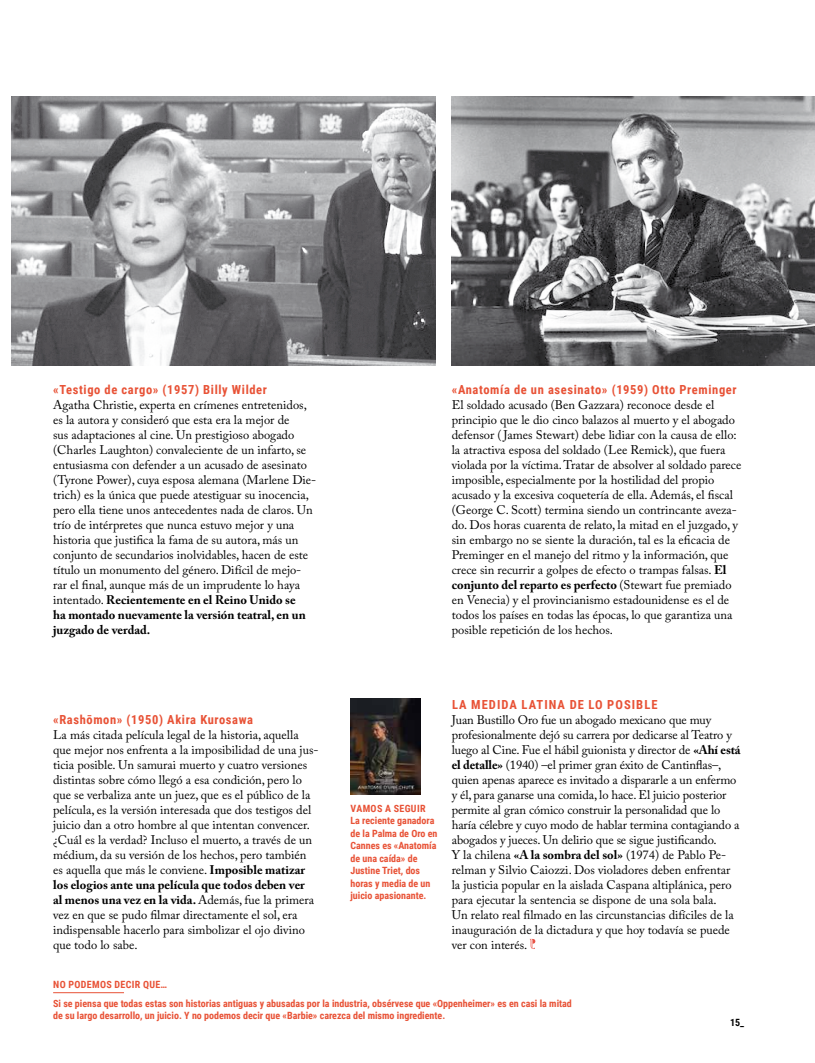
<style>
.page{position:relative;width:815px;height:1063px;background:#fff}
.page>*{position:absolute;margin:0;border:0;box-sizing:border-box;transform-origin:0 0}
.t1{font:12.5px/15px "Adobe Caslon Pro";color:#000}
.t2{font:700 12.5px "Roboto Condensed";letter-spacing:.05em;color:#e85236}
.t3{font:700 12.5px "Roboto Condensed";letter-spacing:.085em;color:#e85236}
.t4{font:700 10px/12.5px "Roboto Condensed";color:#e85236}
.t5{font:700 10px "Roboto Condensed";color:#000}
.s1{font-weight:700}
</style>
<div class="page">
<svg style="left:530px;top:939px;width:5px;height:10px"></svg>
<img style="left:12px;top:97px;width:423px;height:268px">
<img style="left:452px;top:97px;width:363px;height:268px">
<img style="left:350px;top:699px;width:71px;height:95px">
<hr style="left:53px;top:992px;width:71px;height:1px;background:#e85236">
<p class="t2" style="left:53px;top:381px;width:215px">«Testigo de cargo» (1957) Billy Wilder</p>
<p class="t1" style="left:53px;top:397px;width:265px">Agatha Christie, experta en crímenes entretenidos, es la autora y consideró que esta era la mejor de<br>sus adaptaciones al cine. Un prestigioso abogado (Charles Laughton) convaleciente de un infarto, se entusiasma con defender a un acusado de asesinato (Tyrone Power), cuya esposa alemana (Marlene Die&shy;trich) es la única que puede atestiguar su inocencia, pero ella tiene unos antecedentes nada de claros. Un trío de intérpretes que nunca estuvo mejor y una historia que justifica la fama de su autora, más un conjunto de secundarios inolvidables, hacen de este título un monumento del género. Difícil de mejo&shy;rar el final, aunque más de un imprudente lo haya intentado. <span class="s1">Recientemente en el Reino Unido se<br>ha montado nuevamente la versión teatral, en un juzgado de verdad.</span></p>
<p class="t2" style="left:452px;top:381px;width:286px">«Anatomía de un asesinato» (1959) Otto Preminger</p>
<p class="t1" style="left:452px;top:397px;width:291px">El soldado acusado (Ben Gazzara) reconoce desde el principio que le dio cinco balazos al muerto y el abogado defensor ( James Stewart) debe lidiar con la causa de ello: la atractiva esposa del soldado (Lee Remick), que fuera violada por la víctima. Tratar de absolver al soldado parece imposible, especialmente por la hostilidad del propio acusado y la excesiva coquetería de ella. Además, el fiscal (George C. Scott) termina siendo un contrincante aveza&shy;do. Dos horas cuarenta de relato, la mitad en el juzgado, y sin embargo no se siente la duración, tal es la eficacia de Preminger en el manejo del ritmo y la información, que crece sin recurrir a golpes de efecto o trampas falsas. <span class="s1">El conjunto del reparto es perfecto</span> (Stewart fue premiado en Venecia) y el provincianismo estadounidense es el de todos los países en todas las épocas, lo que garantiza una posible repetición de los hechos.</p>
<p class="t3" style="left:452px;top:696px;width:207px">LA MEDIDA LATINA DE LO POSIBLE</p>
<p class="t1" style="left:452px;top:712px;width:290px">Juan Bustillo Oro fue un abogado mexicano que muy profesionalmente dejó su carrera por dedicarse al Teatro y luego al Cine. Fue el hábil guionista y director de <span class="s1">«Ahí está el detalle»</span> (1940) –el primer gran éxito de Cantinflas–, quien apenas aparece es invitado a dispararle a un enfermo y él, para ganarse una comida, lo hace. El juicio posterior permite al gran cómico construir la personalidad que lo haría célebre y cuyo modo de hablar termina contagiando a abogados y jueces. Un delirio que se sigue justificando.<br>Y la chilena <span class="s1">«A la sombra del sol»</span> (1974) de Pablo Pe&shy;relman y Silvio Caiozzi. Dos violadores deben enfrentar la justicia popular en la aislada Caspana altiplánica, pero para ejecutar la sentencia se dispone de una sola bala.<br>Un relato real filmado en las circunstancias difíciles de la inauguración de la dictadura y que hoy todavía se puede ver con interés.</p>
<p class="t2" style="left:53px;top:711px;width:201px">«Rashōmon» (1950) Akira Kurosawa</p>
<p class="t1" style="left:53px;top:727px;width:267px">La más citada película legal de la historia, aquella que mejor nos enfrenta a la imposibilidad de una jus&shy;ticia posible. Un samurai muerto y cuatro versiones distintas sobre cómo llegó a esa condición, pero lo que se verbaliza ante un juez, que es el público de la película, es la versión interesada que dos testigos del juicio dan a otro hombre al que intentan convencer. ¿Cuál es la verdad? Incluso el muerto, a través de un médium, da su versión de los hechos, pero también es aquella que más le conviene. <span class="s1">Imposible matizar los elogios ante una película que todos deben ver<br>al menos una vez en la vida.</span> Además, fue la primera vez en que se pudo filmar directamente el sol, era indispensable hacerlo para simbolizar el ojo divino que todo lo sabe.</p>
<p class="t4" style="left:53px;top:975px;width:520px;line-height:18.8px">NO PODEMOS DECIR QUE…<br>Si se piensa que todas estas son historias antiguas y abusadas por la industria, obsérvese que «Oppenheimer» es en casi la mitad</p>
<p class="t4" style="left:53px;top:1009px;width:394px">de su largo desarrollo, un juicio. Y no podemos decir que «Barbie» carezca del mismo ingrediente.</p>
<p class="t4" style="left:350px;top:802px;width:89px">VAMOS A SEGUIR<br>La reciente ganadora de la Palma de Oro en<br>Cannes es «Anatomía de una caída» de<br>Justine Triet, dos horas y media de un juicio apasionante.</p>
<p class="t5" style="left:730px;top:1015px;width:16px">15_</p>
</div>
